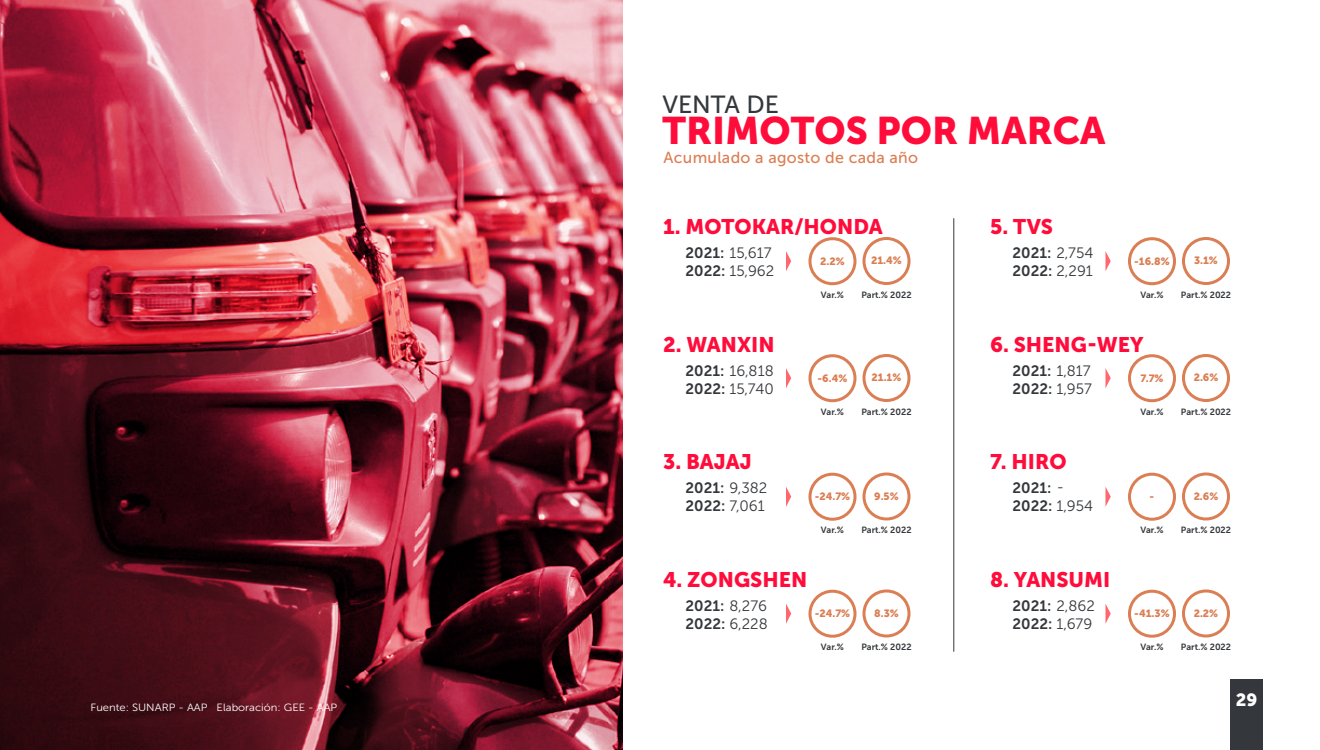
<style>
.page{position:relative;width:1320px;height:750px;background:#fff}
.page>*{position:absolute;margin:0;border:0;box-sizing:border-box;transform-origin:0 0}
.t1{font:38.25px "Museo Sans 900";color:#ff0c3b}
.t2{font:24.75px "Museo Sans 500";color:#34373b}
.t3{font:21px "Museo Sans 900";color:#ff0c3b}
.t4{font:17.7px "Museo Sans 900";color:#fff}
.t5{font:15.9px "Museo Sans 500";letter-spacing:.02em;color:#db7e53}
.t6{font:15px/18px "Museo Sans 700";color:#34373b}
.t7{font:15px/18px "Museo Sans 300";color:#34373b}
.t8{font:10.5px "Museo Sans 900";color:#db7e53}
.t9{font:10.5px "Museo Sans 300";color:#fff;scale:1.07 1}
.t10{font:9px "Museo Sans 700";color:#34373b}
.s1{font-family:"Museo Sans 700"}
.s2{font-family:"Museo Sans 300"}
</style>
<div class="page">
<svg style="left:786px;top:251px;width:5px;height:20px"></svg>
<div style="left:808px;top:237px;width:48px;height:48px;border:3px solid #db7e53;border-radius:50%"></div>
<div style="left:862px;top:237px;width:48px;height:48px;border:3px solid #db7e53;border-radius:50%"></div>
<svg style="left:786px;top:368px;width:5px;height:20px"></svg>
<div style="left:808px;top:354px;width:48px;height:48px;border:3px solid #db7e53;border-radius:50%"></div>
<div style="left:862px;top:354px;width:48px;height:48px;border:3px solid #db7e53;border-radius:50%"></div>
<svg style="left:786px;top:487px;width:5px;height:20px"></svg>
<div style="left:808px;top:473px;width:48px;height:48px;border:3px solid #db7e53;border-radius:50%"></div>
<div style="left:862px;top:472px;width:48px;height:48px;border:3px solid #db7e53;border-radius:50%"></div>
<svg style="left:786px;top:604px;width:5px;height:20px"></svg>
<div style="left:808px;top:590px;width:48px;height:48px;border:3px solid #db7e53;border-radius:50%"></div>
<div style="left:862px;top:590px;width:48px;height:48px;border:3px solid #db7e53;border-radius:50%"></div>
<svg style="left:1106px;top:252px;width:5px;height:18px"></svg>
<div style="left:1128px;top:237px;width:48px;height:48px;border:3px solid #db7e53;border-radius:50%"></div>
<div style="left:1182px;top:237px;width:48px;height:48px;border:3px solid #db7e53;border-radius:50%"></div>
<svg style="left:1106px;top:369px;width:5px;height:18px"></svg>
<div style="left:1128px;top:354px;width:48px;height:48px;border:3px solid #db7e53;border-radius:50%"></div>
<div style="left:1182px;top:354px;width:48px;height:48px;border:3px solid #db7e53;border-radius:50%"></div>
<svg style="left:1106px;top:488px;width:5px;height:18px"></svg>
<div style="left:1128px;top:473px;width:48px;height:48px;border:3px solid #db7e53;border-radius:50%"></div>
<div style="left:1182px;top:472px;width:48px;height:48px;border:3px solid #db7e53;border-radius:50%"></div>
<svg style="left:1106px;top:605px;width:5px;height:18px"></svg>
<div style="left:1128px;top:590px;width:48px;height:48px;border:3px solid #db7e53;border-radius:50%"></div>
<div style="left:1182px;top:590px;width:48px;height:48px;border:3px solid #db7e53;border-radius:50%"></div>
<hr style="left:953px;top:219px;width:1px;height:432px;background:#34373b">
<svg style="left:0;top:0;width:622px;height:750px;background:#8e3745"></svg>
<div style="left:1230px;top:680px;width:33px;height:70px;background:#34373b"></div>
<p class="t9" style="left:91px;top:702px;width:232px">Fuente: SUNARP - AAP Elaboración: GEE - AAP</p>
<h2 class="t2" style="left:662px;top:91px;width:118px">VENTA DE</h2>
<h1 class="t1" style="left:662px;top:109px;width:445px">TRIMOTOS POR MARCA</h1>
<h3 class="t5" style="left:664px;top:149px;width:256px">Acumulado a agosto de cada año</h3>
<h3 class="t3" style="left:663px;top:215px;width:221px">1. MOTOKAR/HONDA</h3>
<h3 class="t7" style="left:686px;top:244px;width:90px"><span class="s1">2021:</span> 15,617<br><span class="s1">2022:</span> 15,962</h3>
<p class="t10" style="left:821px;top:290px;width:25px">Var.%</p>
<p class="t10" style="left:861px;top:290px;width:52px">Part.% 2022</p>
<p class="t8" style="left:820px;top:255px;width:26px">2.2%</p>
<p class="t8" style="left:871px;top:255px;width:32px">21.4%</p>
<h3 class="t3" style="left:990px;top:215px;width:65px">5. TVS</h3>
<h3 class="t6" style="left:1013px;top:244px;width:82px">2021: <span class="s2">2,754<br></span>2022: <span class="s2">2,291</span></h3>
<p class="t8" style="left:1134px;top:255px;width:37px">-16.8%</p>
<p class="t8" style="left:1194px;top:255px;width:25px">3.1%</p>
<p class="t10" style="left:1140px;top:290px;width:25px">Var.%</p>
<p class="t10" style="left:1181px;top:290px;width:52px">Part.% 2022</p>
<h3 class="t3" style="left:663px;top:332px;width:113px">2. WANXIN</h3>
<h3 class="t7" style="left:686px;top:362px;width:90px"><span class="s1">2021:</span> 16,818<br><span class="s1">2022:</span> 15,740</h3>
<p class="t8" style="left:818px;top:372px;width:31px">-6.4%</p>
<p class="t8" style="left:872px;top:372px;width:31px">21.1%</p>
<p class="t10" style="left:821px;top:407px;width:25px">Var.%</p>
<p class="t10" style="left:861px;top:407px;width:52px">Part.% 2022</p>
<h3 class="t3" style="left:663px;top:450px;width:90px">3. BAJAJ</h3>
<h3 class="t6" style="left:686px;top:479px;width:83px">2021: <span class="s2">9,382<br></span>2022: <span class="s2">7,061</span></h3>
<p class="t8" style="left:815px;top:490px;width:37px">-24.7%</p>
<p class="t8" style="left:874px;top:490px;width:26px">9.5%</p>
<p class="t10" style="left:821px;top:525px;width:25px">Var.%</p>
<p class="t10" style="left:861px;top:525px;width:52px">Part.% 2022</p>
<h3 class="t3" style="left:663px;top:568px;width:146px">4. ZONGSHEN</h3>
<h3 class="t6" style="left:686px;top:597px;width:84px">2021: <span class="s2">8,276<br></span>2022: <span class="s2">6,228</span></h3>
<p class="t8" style="left:815px;top:607px;width:37px">-24.7%</p>
<p class="t8" style="left:874px;top:607px;width:26px">8.3%</p>
<p class="t10" style="left:821px;top:642px;width:25px">Var.%</p>
<p class="t10" style="left:861px;top:642px;width:52px">Part.% 2022</p>
<h3 class="t3" style="left:990px;top:332px;width:155px">6. SHENG-WEY</h3>
<h3 class="t6" style="left:1013px;top:362px;width:81px">2021: <span class="s2">1,817<br></span>2022: <span class="s2">1,957</span></h3>
<p class="t8" style="left:1140px;top:372px;width:25px">7.7%</p>
<p class="t8" style="left:1194px;top:372px;width:26px">2.6%</p>
<h3 class="t3" style="left:990px;top:450px;width:78px">7. HIRO</h3>
<h3 class="t6" style="left:1013px;top:479px;width:82px">2021: <span class="s2">-<br></span>2022: <span class="s2">1,954</span></h3>
<h3 class="t3" style="left:990px;top:568px;width:122px">8. YANSUMI</h3>
<h3 class="t6" style="left:1013px;top:597px;width:84px">2021: <span class="s2">2,862<br></span>2022: <span class="s2">1,679</span></h3>
<p class="t10" style="left:1140px;top:407px;width:25px">Var.%</p>
<p class="t10" style="left:1181px;top:407px;width:52px">Part.% 2022</p>
<p class="t8" style="left:1150px;top:490px;width:6px">-</p>
<p class="t8" style="left:1194px;top:490px;width:26px">2.6%</p>
<p class="t10" style="left:1140px;top:525px;width:25px">Var.%</p>
<p class="t10" style="left:1181px;top:525px;width:52px">Part.% 2022</p>
<p class="t8" style="left:1134px;top:607px;width:37px">-41.3%</p>
<p class="t8" style="left:1194px;top:607px;width:26px">2.2%</p>
<p class="t10" style="left:1140px;top:642px;width:25px">Var.%</p>
<p class="t10" style="left:1181px;top:642px;width:52px">Part.% 2022</p>
<h3 class="t4" style="left:1236px;top:690px;width:23px">29</h3>
</div>
